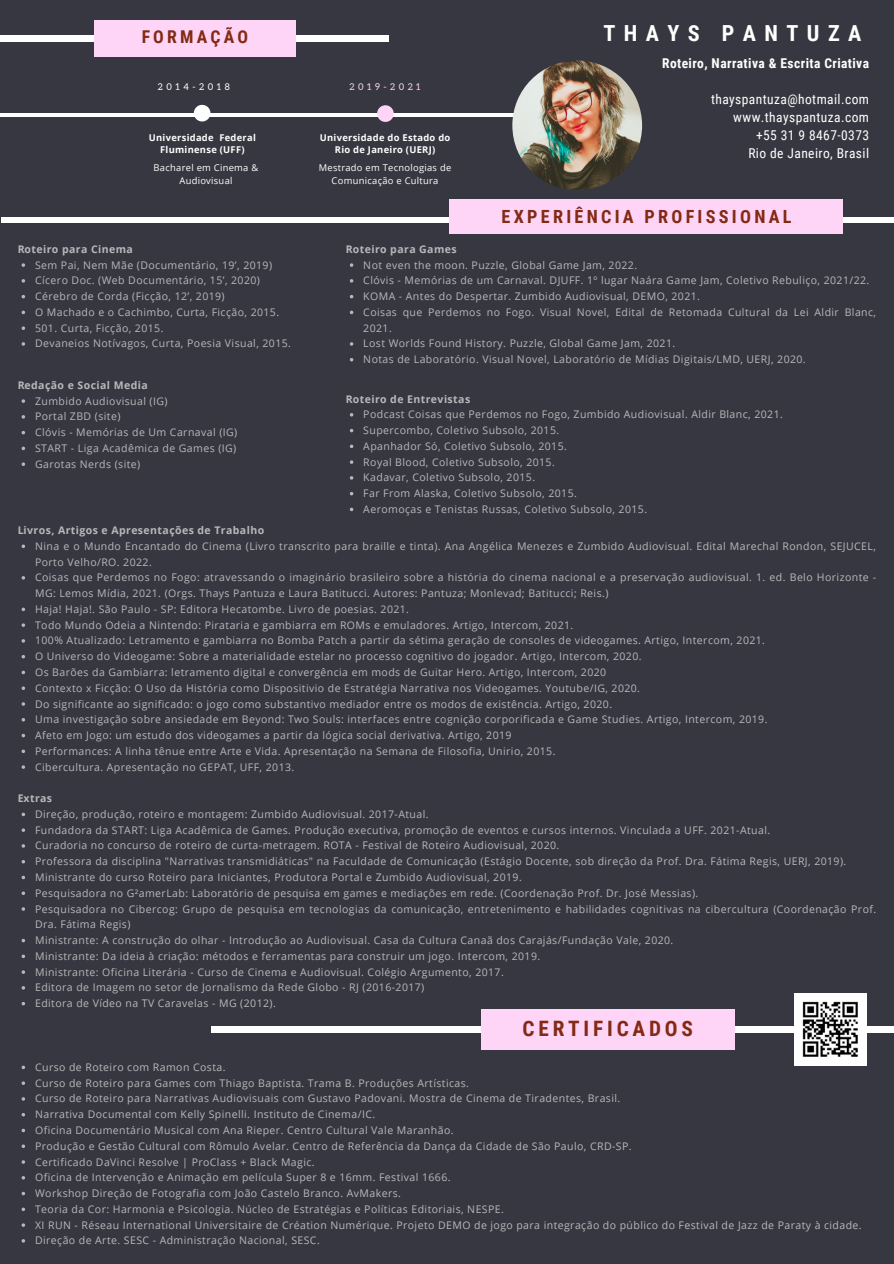
<style>
.page{position:relative;width:894px;height:1264px;background:#fff}
.page>*{position:absolute;margin:0;border:0;box-sizing:border-box;transform-origin:0 0}
.t1{font:700 22.2px "Roboto Condensed";letter-spacing:.38em;color:#fff}
.t2{font:700 21.15px "Roboto Condensed";letter-spacing:.18em;color:#822a14}
.t3{font:700 18.15px "Roboto Condensed";letter-spacing:.18em;color:#822a14}
.t4{font:700 17.7px "Roboto Condensed";letter-spacing:.18em;color:#822a14}
.t5{font:13.5px "Roboto Condensed";letter-spacing:.03em;color:#fff}
.t6{font:700 13.5px "Roboto Condensed";letter-spacing:.03em;color:#fff}
.t7{font:10.5px/15.8px "Open Sans";letter-spacing:.04em;color:#fff}
.t8{font:700 10.5px "Open Sans";letter-spacing:.04em;color:#fff}
.t9{font:700 9.3px/12.5px "Open Sans";letter-spacing:.03em;color:#fff;text-align:center}
.t10{font:9.3px/12.5px "Open Sans";letter-spacing:.03em;color:#fff;text-align:center}
.t11{font:9.3px "Aleo";letter-spacing:.38em;color:#fff}
.t12{font:9.3px "Aleo";letter-spacing:.38em;color:#ffd5f7}
</style>
<div class="page">
<div style="left:0;top:0;width:893px;height:1263px;background:#373741"></div>
<div style="left:1px;top:217px;width:892px;height:5px;background:#fff"></div>
<div style="left:449px;top:200px;width:393px;height:33px;background:#ffd5f7"></div>
<div style="left:0;top:35px;width:389px;height:7px;background:#fff"></div>
<div style="left:94px;top:21px;width:201px;height:36px;background:#ffd5f7"></div>
<hr style="left:0;top:113px;width:585px;height:3px;background:#fff">
<svg style="left:377px;top:105px;width:16px;height:17px"></svg>
<svg style="left:194px;top:105px;width:16px;height:16px"></svg>
<svg style="left:22px;top:544px;width:3px;height:4px"></svg>
<svg style="left:22px;top:623px;width:3px;height:4px"></svg>
<svg style="left:22px;top:686px;width:3px;height:4px"></svg>
<svg style="left:22px;top:828px;width:3px;height:4px"></svg>
<svg style="left:22px;top:891px;width:3px;height:4px"></svg>
<img style="left:512px;top:61px;width:130px;height:129px;border-radius:50%">
<div style="left:211px;top:1026px;width:682px;height:6px;background:#fff"></div>
<div style="left:480px;top:1009px;width:254px;height:40px;background:#ffd5f7"></div>
<img style="left:793px;top:993px;width:72px;height:72px">
<svg style="left:350px;top:460px;width:3px;height:4px"></svg>
<svg style="left:350px;top:263px;width:3px;height:4px"></svg>
<svg style="left:350px;top:342px;width:3px;height:4px"></svg>
<svg style="left:22px;top:263px;width:3px;height:4px"></svg>
<svg style="left:22px;top:326px;width:3px;height:4px"></svg>
<svg style="left:22px;top:342px;width:3px;height:4px"></svg>
<svg style="left:22px;top:399px;width:3px;height:4px"></svg>
<svg style="left:22px;top:462px;width:3px;height:4px"></svg>
<p class="t4" style="left:142px;top:27px;width:108px">FORMAÇÃO</p>
<p class="t11" style="left:158px;top:82px;width:73px">2014-2018</p>
<p class="t12" style="left:349px;top:82px;width:73px">2019-2021</p>
<p class="t9" style="left:149px;top:131px;width:108px">Universidade Federal<br>Fluminense (UFF)</p>
<p class="t10" style="left:154px;top:161px;width:106px">Bacharel em Cinema &amp;<br>Audiovisual</p>
<p class="t9" style="left:320px;top:131px;width:132px">Universidade do Estado do<br>Rio de Janeiro (UERJ)</p>
<p class="t10" style="left:319px;top:161px;width:134px">Mestrado em Tecnologias de<br>Comunicação e Cultura</p>
<p class="t8" style="left:17px;top:241px;width:117px">Roteiro para Cinema</p>
<p class="t8" style="left:345px;top:241px;width:113px">Roteiro para Games</p>
<p class="t1" style="left:603px;top:20px;width:259px">THAYS PANTUZA</p>
<p class="t6" style="left:662px;top:55px;width:208px">Roteiro, Narrativa &amp; Escrita Criativa</p>
<p class="t5" style="left:710px;top:91px;width:159px">thayspantuza@hotmail.com</p>
<p class="t5" style="left:733px;top:109px;width:137px">www.thayspantuza.com</p>
<p class="t5" style="left:755px;top:127px;width:114px">+55 31 9 8467-0373</p>
<p class="t5" style="left:748px;top:145px;width:122px">Rio de Janeiro, Brasil</p>
<p class="t3" style="left:501px;top:206px;width:291px">EXPERIÊNCIA PROFISSIONAL</p>
<p class="t7" style="left:35px;top:257px;width:257px">Sem Pai, Nem Mãe (Documentário, 19’, 2019)<br>Cícero Doc. (Web Documentário, 15’, 2020)<br>Cérebro de Corda (Ficção, 12’, 2019)<br>O Machado e o Cachimbo, Curta, Ficção, 2015.<br>501. Curta, Ficção, 2015.<br>Devaneios Notívagos, Curta, Poesia Visual, 2015.</p>
<p class="t8" style="left:17px;top:377px;width:132px">Redação e Social Media</p>
<p class="t7" style="left:35px;top:392px;width:204px">Zumbido Audiovisual (IG)<br>Portal ZBD (site)<br>Clóvis - Memórias de Um Carnaval (IG)<br>START - Liga Acadêmica de Games (IG)<br>Garotas Nerds (site)</p>
<p class="t8" style="left:17px;top:523px;width:248px">Livros, Artigos e Apresentações de Trabalho</p>
<p class="t7" style="left:363px;top:257px;width:514px">Not even the moon. Puzzle, Global Game Jam, 2022.<br>Clóvis - Memórias de um Carnaval. DJUFF. 1º lugar Naára Game Jam, Coletivo Rebuliço, 2021/22.<br>KOMA - Antes do Despertar. Zumbido Audiovisual, DEMO, 2021.<br>Coisas que Perdemos no Fogo. Visual Novel, Edital de Retomada Cultural da Lei Aldir Blanc, 2021.<br>Lost Worlds Found History. Puzzle, Global Game Jam, 2021.<br>Notas de Laboratório. Visual Novel, Laboratório de Mídias Digitais/LMD, UERJ, 2020.</p>
<p class="t8" style="left:345px;top:391px;width:126px">Roteiro de Entrevistas</p>
<p class="t7" style="left:363px;top:406px;width:421px">Podcast Coisas que Perdemos no Fogo, Zumbido Audiovisual. Aldir Blanc, 2021.<br>Supercombo, Coletivo Subsolo, 2015.<br>Apanhador Só, Coletivo Subsolo, 2015.<br>Royal Blood, Coletivo Subsolo, 2015.<br>Kadavar, Coletivo Subsolo, 2015.<br>Far From Alaska, Coletivo Subsolo, 2015.<br>Aeromoças e Tenistas Russas, Coletivo Subsolo, 2015.</p>
<p class="t7" style="left:35px;top:538px;width:842px">Nina e o Mundo Encantado do Cinema (Livro transcrito para braille e tinta). Ana Angélica Menezes e Zumbido Audiovisual. Edital Marechal Rondon, SEJUCEL, Porto Velho/RO. 2022.<br>Coisas que Perdemos no Fogo: atravessando o imaginário brasileiro sobre a história do cinema nacional e a preservação audiovisual. 1. ed. Belo Horizonte - MG: Lemos Mídia, 2021. (Orgs. Thays Pantuza e Laura Batitucci. Autores: Pantuza; Monlevad; Batitucci; Reis.)<br>Haja! Haja!. São Paulo - SP: Editora Hecatombe. Livro de poesias. 2021.<br>Todo Mundo Odeia a Nintendo: Pirataria e gambiarra em ROMs e emuladores. Artigo, Intercom, 2021.<br>100% Atualizado: Letramento e gambiarra no Bomba Patch a partir da sétima geração de consoles de videogames. Artigo, Intercom, 2021.<br>O Universo do Videogame: Sobre a materialidade estelar no processo cognitivo do jogador. Artigo, Intercom, 2020.<br>Os Barões da Gambiarra: letramento digital e convergência em mods de Guitar Hero. Artigo, Intercom, 2020<br>Contexto x Ficção: O Uso da História como Dispositivio de Estratégia Narrativa nos Videogames. Youtube/IG, 2020.<br>Do significante ao significado: o jogo como substantivo mediador entre os modos de existência. Artigo, 2020.<br>Uma investigação sobre ansiedade em Beyond: Two Souls: interfaces entre cognição corporificada e Game Studies. Artigo, Intercom, 2019.<br>Afeto em Jogo: um estudo dos videogames a partir da lógica social derivativa. Artigo, 2019<br>Performances: A linha tênue entre Arte e Vida. Apresentação na Semana de Filosofia, Unirio, 2015.<br>Cibercultura. Apresentação no GEPAT, UFF, 2013.</p>
<p class="t7" style="left:35px;top:806px;width:842px">Direção, produção, roteiro e montagem: Zumbido Audiovisual. 2017-Atual.<br>Fundadora da START: Liga Acadêmica de Games. Produção executiva, promoção de eventos e cursos internos. Vinculada a UFF. 2021-Atual.<br>Curadoria no concurso de roteiro de curta-metragem. ROTA - Festival de Roteiro Audiovisual, 2020.<br>Professora da disciplina "Narrativas transmidiáticas" na Faculdade de Comunicação (Estágio Docente, sob direção da Prof. Dra. Fátima Regis, UERJ, 2019).<br>Ministrante do curso Roteiro para Iniciantes, Produtora Portal e Zumbido Audiovisual, 2019.<br>Pesquisadora no G²amerLab: Laboratório de pesquisa em games e mediações em rede. (Coordenação Prof. Dr. José Messias).<br>Pesquisadora no Cibercog: Grupo de pesquisa em tecnologias da comunicação, entretenimento e habilidades cognitivas na cibercultura (Coordenação Prof.<br>Dra. Fátima Regis)<br>Ministrante: A construção do olhar - Introdução ao Audiovisual. Casa da Cultura Canaã dos Carajás/Fundação Vale, 2020.<br>Ministrante: Da ideia à criação: métodos e ferramentas para construir um jogo. Intercom, 2019.<br>Ministrante: Oficina Literária - Curso de Cinema e Audiovisual. Colégio Argumento, 2017.<br>Editora de Imagem no setor de Jornalismo da Rede Globo - RJ (2016-2017)<br>Editora de Vídeo na TV Caravelas - MG (2012).</p>
<p class="t8" style="left:17px;top:791px;width:36px">Extras</p>
<p class="t2" style="left:522px;top:1016px;width:172px">CERTIFICADOS</p>
<p class="t7" style="left:35px;top:1058px;width:827px">Curso de Roteiro com Ramon Costa.<br>Curso de Roteiro para Games com Thiago Baptista. Trama B. Produções Artísticas.<br>Curso de Roteiro para Narrativas Audiovisuais com Gustavo Padovani. Mostra de Cinema de Tiradentes, Brasil.<br>Narrativa Documental com Kelly Spinelli. Instituto de Cinema/IC.<br>Oficina Documentário Musical com Ana Rieper. Centro Cultural Vale Maranhão.<br>Produção e Gestão Cultural com Rômulo Avelar. Centro de Referência da Dança da Cidade de São Paulo, CRD-SP.<br>Certificado DaVinci Resolve | ProClass + Black Magic.<br>Oficina de Intervenção e Animação em película Super 8 e 16mm. Festival 1666.<br>Workshop Direção de Fotografia com João Castelo Branco. AvMakers.<br>Teoria da Cor: Harmonia e Psicologia. Núcleo de Estratégias e Políticas Editoriais, NESPE.<br>XI RUN - Réseau International Universitaire de Création Numérique. Projeto DEMO de jogo para integração do público do Festival de Jazz de Paraty à cidade.<br>Direção de Arte. SESC - Administração Nacional, SESC.</p>
</div>
